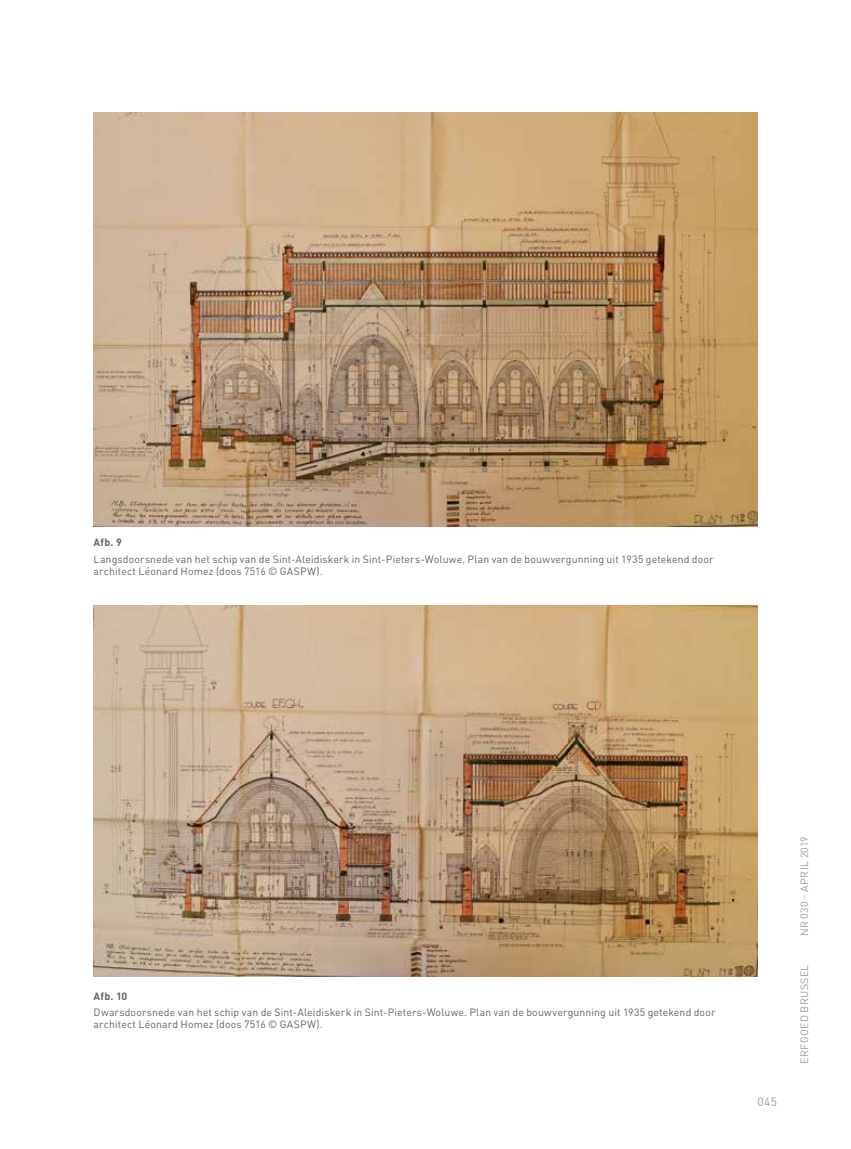
<style>
.page{position:relative;width:851px;height:1149px;background:#fff}
.page>*{position:absolute;margin:0;border:0;box-sizing:border-box;transform-origin:0 0}
.t1{font:12px "DINOT";color:#9d9d9c}
.t2{font:10.5px/12px "DINOT";letter-spacing:.01em;color:#646363}
.t3{font:10.5px "DINOT";letter-spacing:.035em;color:#9d9d9c}
.t4{font:700 10.5px "DINOT";letter-spacing:.025em;color:#646363}
</style>
<div class="page">
<img style="left:94px;top:113px;width:663px;height:413px">
<img style="left:94px;top:605px;width:663px;height:371px">
<p class="t4" style="left:94px;top:535px;width:30px">Afb. 9</p>
<p class="t2" style="left:94px;top:552px;width:621px">Langsdoorsnede van het schip van de Sint-Aleidiskerk in Sint-Pieters-Woluwe. Plan van de bouwvergunning uit 1935 getekend door architect Léonard Homez (doos 7516 © GASPW).</p>
<p class="t4" style="left:94px;top:988px;width:35px">Afb. 10</p>
<p class="t2" style="left:94px;top:1005px;width:623px">Dwarsdoorsnede van het schip van de Sint-Aleidiskerk in Sint-Pieters-Woluwe. Plan van de bouwvergunning uit 1935 getekend door architect Léonard Homez (doos 7516 © GASPW).</p>
<p class="t1" style="left:757px;top:1094px;width:21px">045</p>
<p class="t3" style="left:797px;top:935px;width:102px;rotate:-90deg">NR 030 - APRIL 2019</p>
<p class="t3" style="left:797px;top:1063px;width:101px;rotate:-90deg">ERFGOED BRUSSEL</p>
</div>
